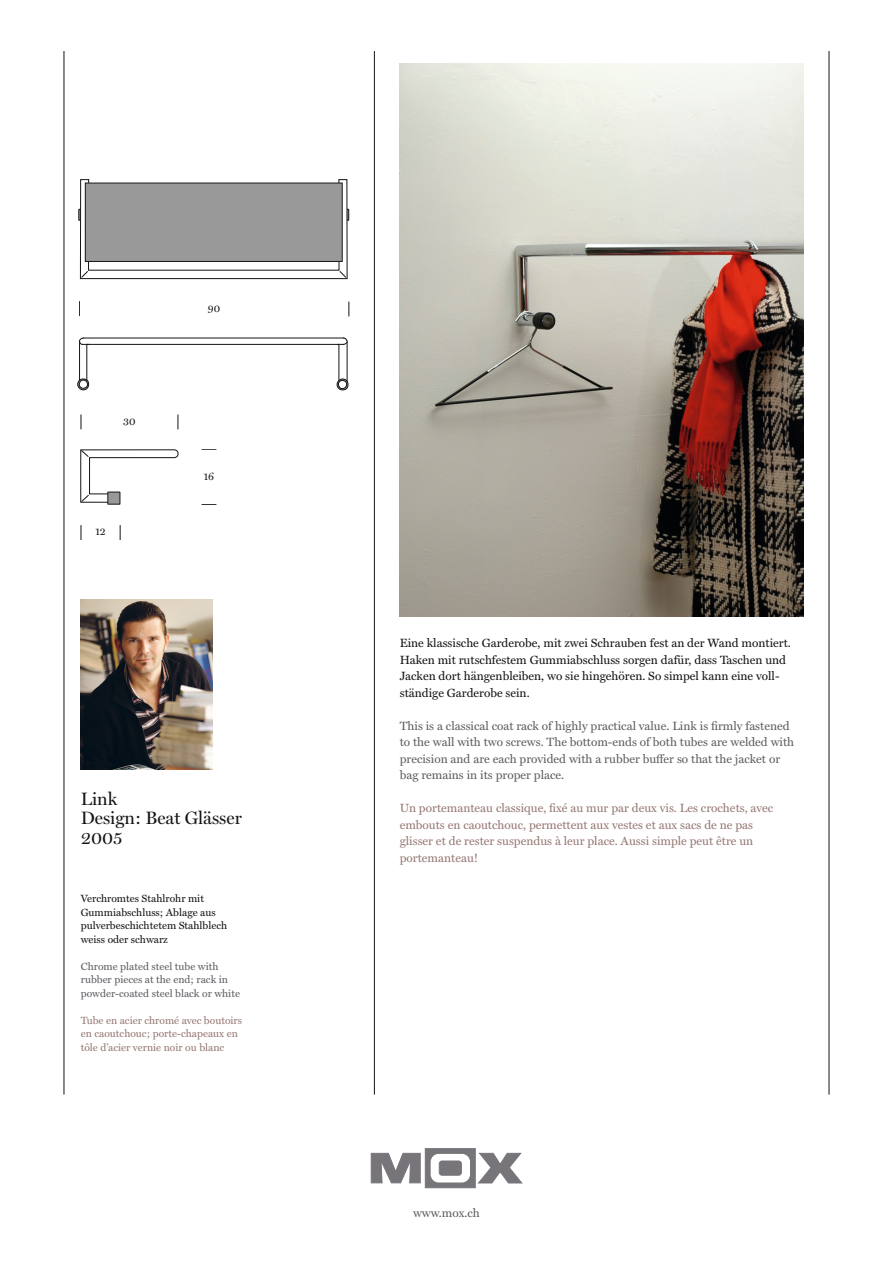
<style>
.page{position:relative;width:893px;height:1263px;background:#fff}
.page>*{position:absolute;margin:0;border:0;box-sizing:border-box;transform-origin:0 0}
.Untertitel_12_Pt{font:18px "Miller Display";color:#131413}
.Produktlauftext{font:12px/16.5px "Miller Text";color:#5f5c62}
.Produktlauftext-2{font:12px/16.5px "Miller Text";color:#131413}
.Produktlauftext-3{font:12px/16.5px "Miller Text";color:#967873}
.Produktbeschreibung{font:10.5px/13.5px "Miller Text";color:#131413}
.Produktbeschreibung-2{font:10.5px/13.5px "Miller Text";color:#967873}
.Produktbeschreibung-3{font:10.5px/13.5px "Miller Text";color:#5f5c62}
</style>
<div class="page">
<svg style="left:371px;top:1148px;width:151px;height:40px"></svg>
<hr style="left:374px;top:51px;width:1px;height:1043px;background:#131413">
<hr style="left:64px;top:51px;width:1px;height:1043px;background:#131413">
<hr style="left:829px;top:51px;width:1px;height:1043px;background:#131413">
<img style="left:400px;top:64px;width:404px;height:553px">
<svg style="left:79px;top:301px;width:1px;height:15px"></svg>
<svg style="left:349px;top:302px;width:1px;height:14px"></svg>
<svg style="left:81px;top:414px;width:1px;height:15px"></svg>
<svg style="left:178px;top:414px;width:1px;height:15px"></svg>
<svg style="left:81px;top:525px;width:1px;height:15px"></svg>
<svg style="left:120px;top:525px;width:1px;height:15px"></svg>
<svg style="left:202px;top:504px;width:14px;height:1px"></svg>
<svg style="left:202px;top:449px;width:14px;height:1px"></svg>
<svg style="left:80px;top:449px;width:98px;height:54px"></svg>
<div style="left:108px;top:492px;width:12px;height:12px;background:#999"></div>
<div style="left:108px;top:492px;width:12px;height:12px;border:1px solid #131413"></div>
<div style="left:335px;top:209px;width:14px;height:11px;border:1px solid #131413"></div>
<div style="left:79px;top:209px;width:13px;height:11px;border:1px solid #131413"></div>
<svg style="left:80px;top:179px;width:267px;height:100px"></svg>
<svg style="left:79px;top:338px;width:268px;height:47px"></svg>
<div style="left:337px;top:379px;width:11px;height:11px;border:1px solid #131413;border-radius:50%"></div>
<div style="left:338px;top:380px;width:9px;height:9px;background:#fff;border-radius:50%"></div>
<div style="left:338px;top:380px;width:9px;height:9px;border:1px solid #131413;border-radius:50%"></div>
<div style="left:78px;top:379px;width:11px;height:11px;border:1px solid #131413;border-radius:50%"></div>
<div style="left:79px;top:380px;width:9px;height:8px;background:#fff;border-radius:50%"></div>
<div style="left:79px;top:380px;width:9px;height:8px;border:1px solid #131413;border-radius:50%"></div>
<img style="left:81px;top:600px;width:132px;height:170px">
<p class="Produktbeschreibung" style="left:123px;top:414px;width:14px">30</p>
<p class="Produktbeschreibung" style="left:95px;top:525px;width:12px">12</p>
<p class="Produktbeschreibung" style="left:208px;top:301px;width:14px">90</p>
<p class="Produktbeschreibung" style="left:204px;top:469px;width:12px">16</p>
<p class="Untertitel_12_Pt" style="left:81px;top:788px;width:38px">Link</p>
<p class="Untertitel_12_Pt" style="left:81px;top:808px;width:163px">Design: Beat Glässer</p>
<p class="Untertitel_12_Pt" style="left:81px;top:827px;width:43px">2005</p>
<p class="Produktbeschreibung" style="left:81px;top:892px;width:148px">Verchromtes Stahlrohr mit<br>Gummiabschluss; Ablage aus pulverbeschichtetem Stahlblech weiss oder schwarz</p>
<p class="Produktbeschreibung-3" style="left:81px;top:960px;width:161px">Chrome plated steel tube with rubber pieces at the end; rack in powder-coated steel black or white</p>
<p class="Produktbeschreibung-2" style="left:81px;top:1014px;width:163px">Tube en acier chromé avec boutoirs en caoutchouc; porte-chapeaux en tôle d’acier vernie noir ou blanc</p>
<p class="Produktlauftext-2" style="left:400px;top:635px;width:393px">Eine klassische Garderobe, mit zwei Schrauben fest an der Wand montiert.<br>Haken mit rutschfestem Gummiabschluss sorgen dafür, dass Taschen und Jacken dort hängenbleiben, wo sie hingehören. So simpel kann eine voll&shy;ständige Garderobe sein.</p>
<p class="Produktlauftext" style="left:400px;top:717px;width:396px">This is a classical coat rack of highly practical value. Link is firmly fastened to the wall with two screws. The bottom-ends of both tubes are welded with precision and are each provided with a rubber buffer so that the jacket or bag remains in its proper place.</p>
<p class="Produktlauftext-3" style="left:400px;top:800px;width:375px">Un portemanteau classique, fixé au mur par deux vis. Les crochets, avec embouts en caoutchouc, permettent aux vestes et aux sacs de ne pas glisser et de rester suspendus à leur place. Aussi simple peut être un portemanteau!</p>
<p class="Produktlauftext" style="left:413px;top:1205px;width:68px">www.mox.ch</p>
</div>
